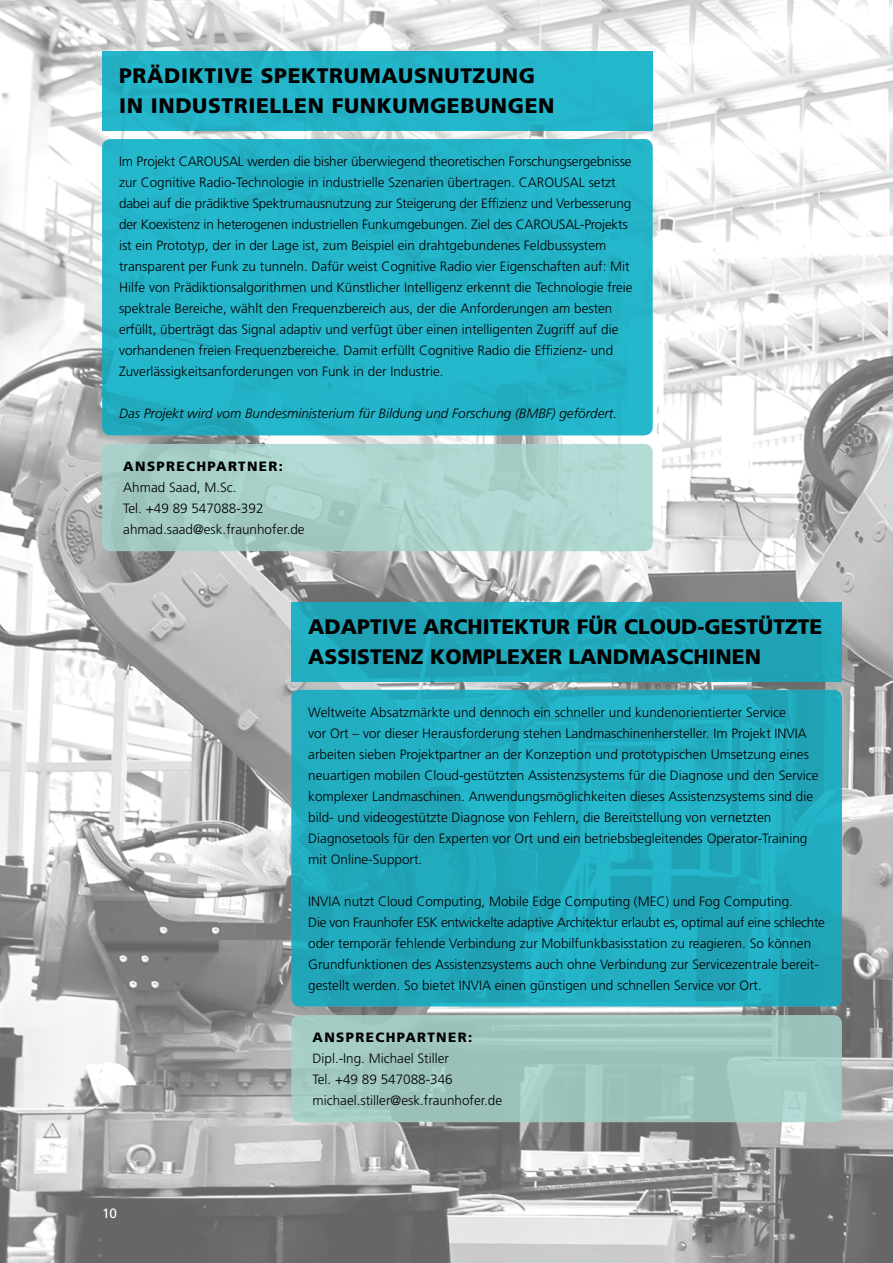
<style>
.page{position:relative;width:893px;height:1263px;background:#fff}
.page>*{position:absolute;margin:0;border:0;box-sizing:border-box;transform-origin:0 0}
.t1{font:900 21px/30px "Frutiger LT Com";color:#000}
.t2{font:900 21px/30px "Frutiger LT Com";letter-spacing:.03em;color:#000}
.t3{font:300 13.5px/21px "Frutiger LT Com";color:#000}
.t4{font:italic 300 13.5px "Frutiger LT Com";color:#000}
.t5{font:900 13.5px "Frutiger LT Com";letter-spacing:.1em;color:#000}
.t6{font:13.5px "Frutiger LT Com";color:#fff}
</style>
<div class="page">
<img style="left:0;top:0;width:893px;height:1263px">
<div style="left:291px;top:602px;width:551px;height:79px;background:linear-gradient(to right,#21a8bc,#21a5b8)"></div>
<div style="left:291px;top:690px;width:551px;height:316px;background:linear-gradient(to right,#22abbe,#22adc1);border-radius:9px"></div>
<svg style="left:291px;top:1015px;width:551px;height:107px;fill:#9fc4be"></svg>
<div style="left:102px;top:51px;width:551px;height:79px;background:#25b8cd"></div>
<div style="left:102px;top:139px;width:551px;height:296px;background:#25b8cd;border-radius:9px"></div>
<div style="left:102px;top:444px;width:551px;height:107px;background:linear-gradient(to right,#a3cac3,#b1dbd4);border-radius:9px"></div>
<h1 class="t2" style="left:119px;top:60px;width:437px">PRÄDIKTIVE SPEKTRUMAUSNUTZUNG<br>IN INDUSTRIELLEN FUNKUMGEBUNGEN</h1>
<p class="t3" style="left:119px;top:151px;width:515px">Im Projekt CAROUSAL werden die bisher überwiegend theoretischen Forschungsergebnisse zur Cognitive Radio-Technologie in industrielle Szenarien übertragen. CAROUSAL setzt dabei auf die prädiktive Spektrumausnutzung zur Steigerung der Effizienz und Verbesserung der Koexistenz in heterogenen industriellen Funkumgebungen. Ziel des CAROUSAL-Projekts ist ein Prototyp, der in der Lage ist, zum Beispiel ein drahtgebundenes Feldbussystem transparent per Funk zu tunneln. Dafür weist Cognitive Radio vier Eigenschaften auf: Mit Hilfe von Prädiktionsalgorithmen und Künstlicher Intelligenz erkennt die Technologie freie spektrale Bereiche, wählt den Frequenzbereich aus, der die Anforderungen am besten erfüllt, überträgt das Signal adaptiv und verfügt über einen intelligenten Zugriff auf die vorhandenen freien Frequenzbereiche. Damit erfüllt Cognitive Radio die Effizienz- und Zuverlässigkeitsanforderungen von Funk in der Industrie.</p>
<p class="t4" style="left:119px;top:406px;width:500px">Das Projekt wird vom Bundesministerium für Bildung und Forschung (BMBF) gefördert.</p>
<p class="t5" style="left:123px;top:458px;width:161px">ANSPRECHPARTNER:</p>
<p class="t3" style="left:123px;top:477px;width:183px">Ahmad Saad, M.Sc.<br>Tel. +49 89 547088-392 ahmad.saad@esk.fraunhofer.de</p>
<h1 class="t1" style="left:308px;top:612px;width:516px">ADAPTIVE ARCHITEKTUR FÜR CLOUD-GESTÜTZTE<br>ASSISTENZ KOMPLEXER LANDMASCHINEN</h1>
<p class="t6" style="left:102px;top:1205px;width:17px">10</p>
<p class="t3" style="left:308px;top:702px;width:512px">Weltweite Absatzmärkte und dennoch ein schneller und kundenorientierter Service<br>vor Ort – vor dieser Herausforderung stehen Landmaschinenhersteller. Im Projekt INVIA arbeiten sieben Projektpartner an der Konzeption und prototypischen Umsetzung eines neuartigen mobilen Cloud-gestützten Assistenzsystems für die Diagnose und den Service komplexer Landmaschinen. Anwendungsmöglichkeiten dieses Assistenzsystems sind die bild- und videogestützte Diagnose von Fehlern, die Bereitstellung von vernetzten Diagnosetools für den Experten vor Ort und ein betriebsbegleitendes Operator-Training mit Online-Support.</p>
<p class="t3" style="left:308px;top:891px;width:518px">INVIA nutzt Cloud Computing, Mobile Edge Computing (MEC) und Fog Computing.<br>Die von Fraunhofer ESK entwickelte adaptive Architektur erlaubt es, optimal auf eine schlechte oder temporär fehlende Verbindung zur Mobilfunkbasisstation zu reagieren. So können Grundfunktionen des Assistenzsystems auch ohne Verbindung zur Servicezentrale bereit&shy;gestellt werden. So bietet INVIA einen günstigen und schnellen Service vor Ort.</p>
<p class="t5" style="left:313px;top:1029px;width:161px">ANSPRECHPARTNER:</p>
<p class="t3" style="left:313px;top:1048px;width:191px">Dipl.-Ing. Michael Stiller<br>Tel. +49 89 547088-346 michael.stiller@esk.fraunhofer.de</p>
</div>
